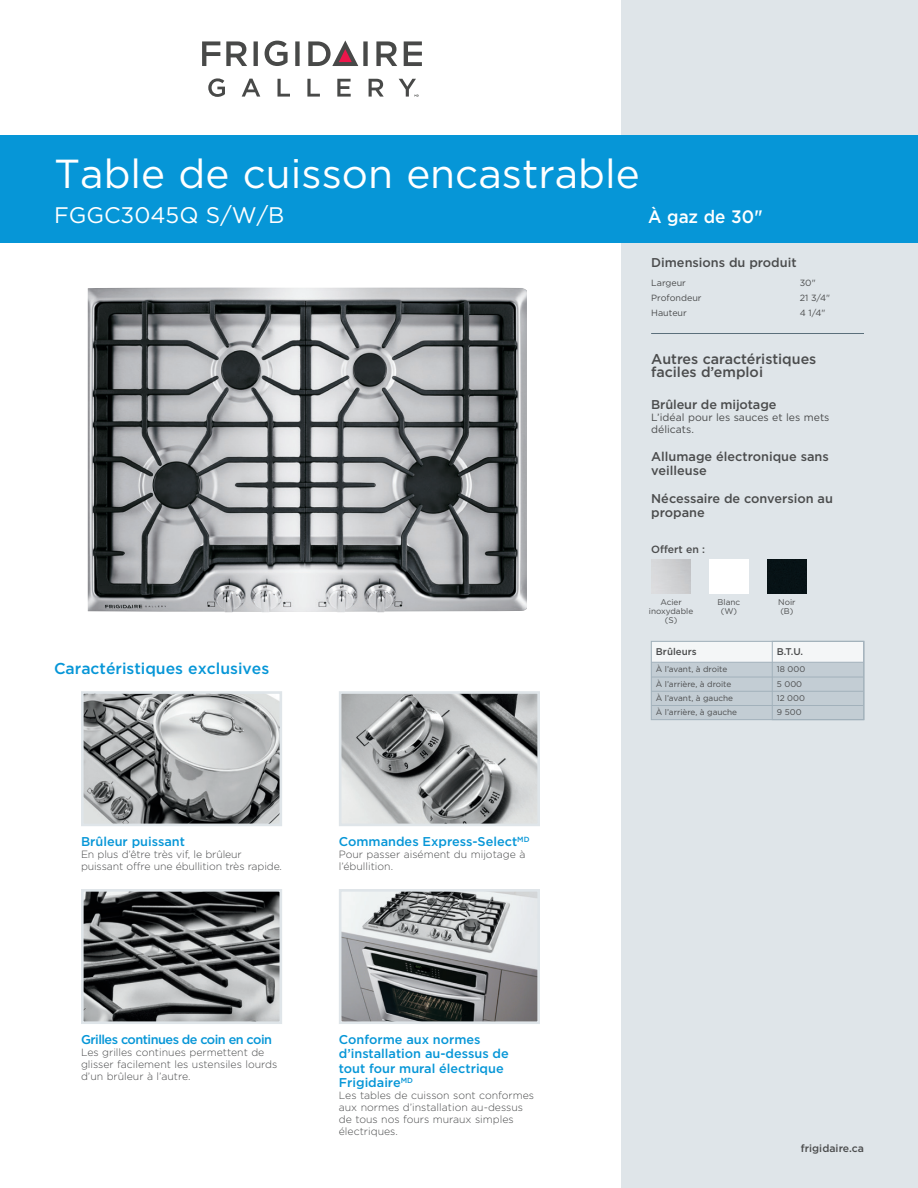
<style>
.page{position:relative;width:918px;height:1188px;background:#fff}
.page>*{position:absolute;margin:0;border:0;box-sizing:border-box;transform-origin:0 0}
.t1{font:40.5px "Gotham";color:#fff}
.t2{font:22.5px "Gotham";color:#fff}
.t3{font:500 18px "Gotham";color:#fff;scale:.95 1}
.t4{font:500 15.75px "Gotham";color:#0696d7}
.t5{font:500 14.25px/13.5px "Gotham";color:#4b4c4d}
.t6{font:500 12.75px/14.2px "Gotham";color:#0696d7}
.t7{font:500 12.75px/14.2px "Gotham";color:#4b4c4d}
.t8{font:500 12.75px "Gotham";letter-spacing:-.04em;color:#0696d7}
.t9{font:300 10.5px/12px "Gotham";color:#4b4c4d}
.t10{font:10.5px/12px "Gotham";color:#4b4c4d}
.t11{font:500 10.5px "Gotham";letter-spacing:.005em;color:#4b4c4d}
.t12{font:500 9.75px "Gotham";color:#4b4c4d}
.t13{font:9px "Gotham";color:#4b4c4d}
.t14{font:8.25px/14.2px "Gotham";color:#4b4c4d}
</style>
<div class="page">
<div style="left:621px;top:0;width:297px;height:1188px;background:#dfe5e9"></div>
<svg style="left:208px;top:78px;width:17px;height:19px"></svg>
<svg style="left:242px;top:79px;width:18px;height:18px"></svg>
<svg style="left:277px;top:79px;width:13px;height:18px"></svg>
<svg style="left:307px;top:79px;width:13px;height:18px"></svg>
<svg style="left:337px;top:79px;width:14px;height:18px"></svg>
<svg style="left:369px;top:79px;width:15px;height:18px"></svg>
<svg style="left:265px;top:41px;width:23px;height:25px"></svg>
<svg style="left:404px;top:41px;width:18px;height:25px"></svg>
<svg style="left:202px;top:41px;width:18px;height:25px"></svg>
<svg style="left:226px;top:41px;width:21px;height:25px"></svg>
<svg style="left:254px;top:41px;width:4px;height:25px"></svg>
<svg style="left:295px;top:41px;width:5px;height:25px"></svg>
<svg style="left:376px;top:41px;width:21px;height:25px"></svg>
<svg style="left:308px;top:40px;width:60px;height:26px"></svg>
<svg style="left:399px;top:79px;width:20px;height:18px"></svg>
<div style="left:0;top:135px;width:918px;height:108px;background:#0696d7"></div>
<hr style="left:651px;top:333px;width:213px;height:1px;background:#5b6f7b">
<img style="left:85px;top:695px;width:193px;height:127px">
<div style="left:81px;top:691px;width:201px;height:135px;border:3px solid #dfe5e9"></div>
<img style="left:85px;top:893px;width:193px;height:127px">
<div style="left:81px;top:889px;width:201px;height:135px;border:3px solid #dfe5e9"></div>
<img style="left:343px;top:695px;width:193px;height:127px">
<div style="left:339px;top:691px;width:201px;height:135px;border:3px solid #dfe5e9"></div>
<img style="left:88px;top:287px;width:439px;height:325px">
<div style="left:709px;top:560px;width:40px;height:34px;background:#fff"></div>
<img style="left:767px;top:559px;width:40px;height:35px">
<div style="left:651px;top:641px;width:213px;height:79px;background:#c3cdd4"></div>
<div style="left:651px;top:641px;width:212px;height:21px;background:#f4f6f7"></div>
<hr style="left:651px;top:662px;width:212px;height:1px;background:#a2b1bb">
<hr style="left:651px;top:677px;width:212px;height:1px;background:#a2b1bb">
<hr style="left:651px;top:691px;width:212px;height:1px;background:#a2b1bb">
<hr style="left:651px;top:705px;width:212px;height:1px;background:#a2b1bb">
<div style="left:651px;top:641px;width:213px;height:79px;border:1px solid #a2b1bb"></div>
<div style="left:772px;top:641px;width:92px;height:79px;border:1px solid #a2b1bb"></div>
<img style="left:343px;top:893px;width:193px;height:127px">
<div style="left:339px;top:889px;width:201px;height:135px;border:3px solid #dfe5e9"></div>
<h1 class="t1" style="left:54px;top:147px;width:587px">Table de cuisson encastrable</h1>
<h2 class="t2" style="left:54px;top:201px;width:232px">FGGC3045Q S/W/B</h2>
<h3 class="t3" style="left:648px;top:205px;width:122px">À gaz de 30"</h3>
<p class="t7" style="left:651px;top:255px;width:147px">Dimensions du produit</p>
<p class="t13" style="left:651px;top:277px;width:36px">Largeur</p>
<p class="t13" style="left:800px;top:277px;width:17px">30"</p>
<p class="t13" style="left:651px;top:292px;width:52px">Profondeur</p>
<p class="t13" style="left:800px;top:292px;width:32px">21 3/4"</p>
<p class="t13" style="left:651px;top:307px;width:37px">Hauteur</p>
<p class="t13" style="left:800px;top:307px;width:27px">4 1/4"</p>
<h3 class="t5" style="left:651px;top:352px;width:167px">Autres caractéristiques faciles d’emploi</h3>
<p class="t7" style="left:651px;top:397px;width:127px">Brûleur de mijotage</p>
<p class="t10" style="left:651px;top:411px;width:180px">L’idéal pour les sauces et les mets délicats.</p>
<p class="t7" style="left:651px;top:449px;width:179px">Allumage électronique sans veilleuse</p>
<p class="t7" style="left:651px;top:491px;width:183px">Nécessaire de conversion au propane</p>
<p class="t11" style="left:651px;top:543px;width:55px">Offert en :</p>
<h3 class="t4" style="left:54px;top:658px;width:217px">Caractéristiques exclusives</h3>
<p class="t14" style="left:649px;top:597px;width:46px;line-height:9px;text-align:center">Acier inoxydable (S)</p>
<p class="t14" style="left:718px;top:597px;width:24px;line-height:9px;text-align:center">Blanc (W)</p>
<p class="t14" style="left:778px;top:597px;width:19px;line-height:9px">Noir (B)</p>
<p class="t12" style="left:656px;top:645px;width:42px">Brûleurs</p>
<p class="t14" style="left:656px;top:662px;width:83px">À l’avant, à droite<br>À l’arrière, à droite<br>À l’avant, à gauche<br>À l’arrière, à gauche</p>
<p class="t12" style="left:777px;top:645px;width:28px">B.T.U.</p>
<p class="t14" style="left:777px;top:662px;width:30px">18 000<br>5 000<br>12 000<br>9 500</p>
<p class="t6" style="left:81px;top:834px;width:106px">Brûleur puissant</p>
<p class="t9" style="left:81px;top:848px;width:203px">En plus d’être très vif, le brûleur puissant offre une ébullition très rapide.</p>
<p class="t6" style="left:339px;top:834px;width:192px">Commandes Express-Select<sup>MD</sup></p>
<p class="t9" style="left:339px;top:848px;width:188px">Pour passer aisément du mijotage à l’ébullition.</p>
<p class="t8" style="left:81px;top:1031px;width:193px">Grilles continues de coin en coin</p>
<p class="t9" style="left:81px;top:1046px;width:198px">Les grilles continues permettent de glisser facilement les ustensiles lourds d’un brûleur à l’autre.</p>
<p class="t6" style="left:339px;top:1032px;width:171px">Conforme aux normes d’installation au-dessus de tout four mural électrique<br>Frigidaire<sup>MD</sup></p>
<p class="t9" style="left:339px;top:1089px;width:197px">Les tables de cuisson sont conformes aux normes d’installation au-dessus de tous nos fours muraux simples électriques.</p>
<p class="t11" style="left:801px;top:1141px;width:65px">frigidaire.ca</p>
</div>
